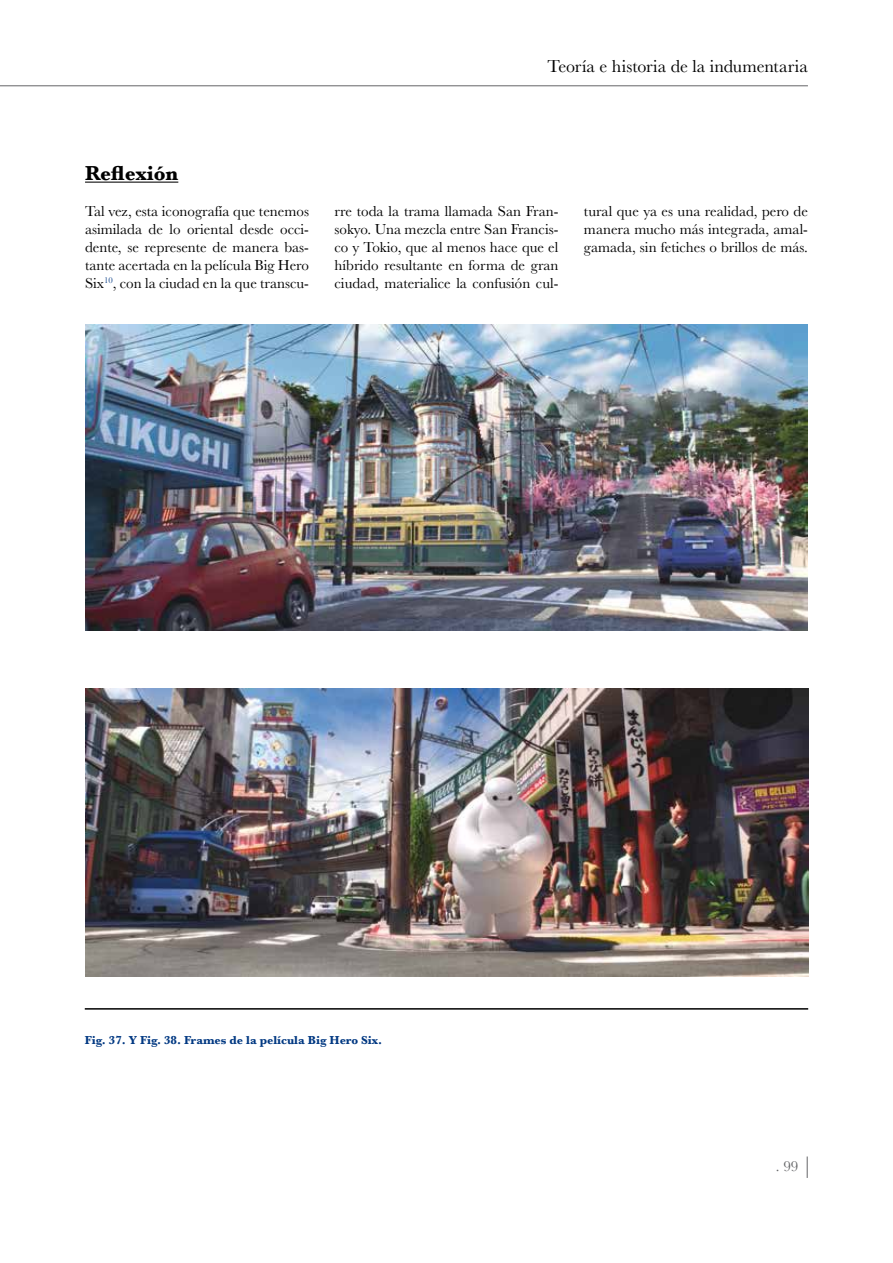
<style>
.page{position:relative;width:893px;height:1263px;background:#fff}
.page>*{position:absolute;margin:0;border:0;box-sizing:border-box;transform-origin:0 0}
.t1{font:700 21px "Baskerville";color:#000}
.t2{font:18px "Baskerville";letter-spacing:.005em;color:#000}
.t3{font:15px/18px "Baskerville";color:#000;text-align:justify}
.t4{font:15px "Baskerville";color:#646567}
.t5{font:700 12px "Baskerville";color:#003882}
</style>
<div class="page">
<hr style="left:0;top:85px;width:808px;height:1px;background:#646567">
<svg style="left:807px;top:1156px;width:1px;height:22px"></svg>
<hr style="left:85px;top:1008px;width:723px;height:2px;background:#000">
<hr style="left:85px;top:182px;width:93px;height:1px;background:#000">
<img style="left:85px;top:324px;width:723px;height:306px">
<img style="left:85px;top:689px;width:723px;height:288px">
<p class="t2" style="left:548px;top:55px;width:262px">Teoría e historia de la indumentaria</p>
<h1 class="t1" style="left:85px;top:159px;width:95px">Reflexión</h1>
<p class="t3" style="left:85px;top:202px;width:225px">Tal vez, esta iconografía que tenemos asimilada de lo oriental desde occi&shy;dente, se represente de manera bas&shy;tante acertada en la película Big Hero Six<sup>10</sup>, con la ciudad en la que transcu-</p>
<p class="t3" style="left:334px;top:202px;width:225px">rre toda la trama llamada San Fran&shy;sokyo. Una mezcla entre San Francis&shy;co y Tokio, que al menos hace que el híbrido resultante en forma de gran ciudad, materialice la confusión cul-</p>
<p class="t3" style="left:584px;top:202px;width:225px">tural que ya es una realidad, pero de manera mucho más integrada, amal&shy;gamada, sin fetiches o brillos de más.</p>
<p class="t5" style="left:85px;top:1032px;width:299px">Fig. 37. Y Fig. 38. Frames de la película Big Hero Six.</p>
<p class="t4" style="left:776px;top:1156px;width:24px">. 99</p>
</div>
